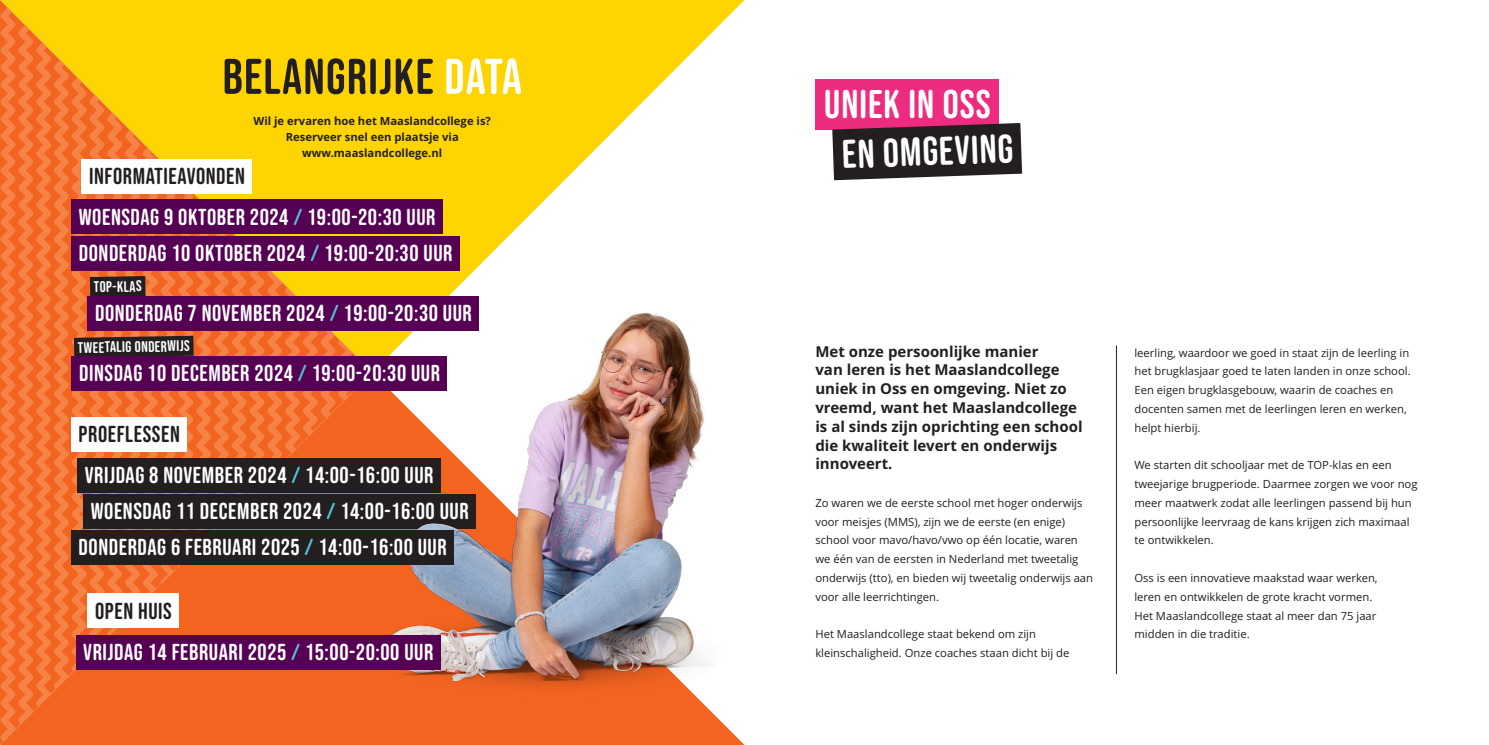
<style>
.page{position:relative;width:1489px;height:745px;background:#fff}
.page>*{position:absolute;margin:0;border:0;box-sizing:border-box;transform-origin:0 0}
.t1{font:50px "Bebas Neue Rounded";letter-spacing:.025em;color:#231f20}
.H2__arcering{font:40px "Bebas Neue Rounded";letter-spacing:.025em;color:#fff}
.H3__arcering{font:23.12px "Bebas Neue Rounded";letter-spacing:.025em;color:#fff}
.H3__arcering-2{font:23.12px "Bebas Neue Rounded";letter-spacing:.025em;color:#231f20}
.H4__arcering{font:15.38px "Bebas Neue Rounded";color:#fff}
.Intro{font:700 15px/18.8px "Open Sans";color:#231f20}
.Body{font:11.25px/18.8px "Open Sans";color:#231f20}
.t2{font:700 11.25px "Open Sans";color:#231f20}
.s1{color:#fff}
.s2{color:#51c6d8}
</style>
<div class="page">
<svg style="left:372px;top:0;width:372px;height:279px;fill:#fed503"></svg>
<div style="left:372px;top:710px;width:372px;height:34px;background:#f36421"></div>
<hr style="left:1116px;top:345px;width:1px;height:328px;background:#231f20">
<div style="left:815px;top:79px;width:183px;height:51px;background:#ee2c7f"></div>
<svg style="left:832px;top:123px;width:190px;height:57px;background:#3c2d33"></svg>
<svg style="left:0;top:0;width:371px;height:744px;background:#e88323"></svg>
<div style="left:87px;top:296px;width:392px;height:34px;background:#560054"></div>
<div style="left:71px;top:236px;width:388px;height:34px;background:#560054"></div>
<div style="left:81px;top:159px;width:171px;height:34px;background:#fff"></div>
<div style="left:71px;top:199px;width:371px;height:35px;background:#560054"></div>
<img style="left:367px;top:279px;width:343px;height:431px">
<div style="left:71px;top:416px;width:116px;height:35px;background:#fff"></div>
<div style="left:77px;top:457px;width:363px;height:35px;background:#231f20"></div>
<div style="left:83px;top:494px;width:392px;height:34px;background:#231f20"></div>
<div style="left:71px;top:529px;width:383px;height:35px;background:#231f20"></div>
<div style="left:87px;top:593px;width:92px;height:34px;background:#fff"></div>
<div style="left:76px;top:634px;width:364px;height:35px;background:#560054"></div>
<h3 class="t1" style="left:222px;top:48px;width:301px">BELANGRIJKE <span class="s1">DATA</span></h3>
<p class="t2" style="left:253px;top:113px;width:239px">Wil je ervaren hoe het Maaslandcollege is?</p>
<p class="t2" style="left:286px;top:129px;width:175px">Reserveer snel een plaatsje via</p>
<p class="t2" style="left:302px;top:145px;width:141px">www.maaslandcollege.nl</p>
<p class="H3__arcering-2" style="left:89px;top:162px;width:157px">INFORMATIEAVONDEN</p>
<p class="H3__arcering" style="left:79px;top:203px;width:358px">WOENSDAG 9 OKTOBER 2024 <span class="s2">/</span> 19:00-20:30 UUR</p>
<p class="H3__arcering" style="left:79px;top:240px;width:375px">DONDERDAG 10 OKTOBER 2024 <span class="s2">/</span> 19:00-20:30 UUR</p>
<p class="H4__arcering" style="left:94px;top:278px;width:50px;rotate:-1deg">TOP-KLAS</p>
<p class="H3__arcering" style="left:95px;top:299px;width:378px">DONDERDAG 7 NOVEMBER 2024 <span class="s2">/</span> 19:00-20:30 UUR</p>
<p class="H4__arcering" style="left:78px;top:339px;width:114px;rotate:-1deg">TWEETALIG ONDERWIJS</p>
<p class="H3__arcering" style="left:79px;top:359px;width:362px">DINSDAG 10 DECEMBER 2024 <span class="s2">/</span> 19:00-20:30 UUR</p>
<p class="H3__arcering-2" style="left:79px;top:420px;width:103px">PROEFLESSEN</p>
<p class="H3__arcering" style="left:85px;top:461px;width:350px">VRIJDAG 8 NOVEMBER 2024 <span class="s2">/</span> 14:00-16:00 UUR</p>
<p class="H3__arcering" style="left:91px;top:497px;width:379px">WOENSDAG 11 DECEMBER 2024 <span class="s2">/</span> 14:00-16:00 UUR</p>
<p class="H3__arcering" style="left:79px;top:533px;width:369px">DONDERDAG 6 FEBRUARI 2025 <span class="s2">/</span> 14:00-16:00 UUR</p>
<p class="H3__arcering-2" style="left:95px;top:597px;width:78px">OPEN HUIS</p>
<p class="H3__arcering" style="left:83px;top:638px;width:351px">VRIJDAG 14 FEBRUARI 2025 <span class="s2">/</span> 15:00-20:00 UUR</p>
<p class="H2__arcering" style="left:824px;top:81px;width:168px">UNIEK IN OSS</p>
<p class="H2__arcering" style="left:841px;top:131px;width:173px;rotate:-2deg">EN OMGEVING</p>
<p class="Intro" style="left:815px;top:341px;width:269px">Met onze persoonlijke manier<br>van leren is het Maaslandcollege uniek in Oss en omgeving. Niet zo vreemd, want het Maaslandcollege is al sinds zijn oprichting een school die kwaliteit levert en onderwijs innoveert.</p>
<p class="Body" style="left:815px;top:493px;width:279px">Zo waren we de eerste school met hoger onderwijs voor meisjes (MMS), zijn we de eerste (en enige) school voor mavo/havo/vwo op één locatie, waren we één van de eersten in Nederland met tweetalig onderwijs (tto), en bieden wij tweetalig onderwijs aan voor alle leerrichtingen.</p>
<p class="Body" style="left:815px;top:624px;width:255px">Het Maaslandcollege staat bekend om zijn kleinschaligheid. Onze coaches staan dicht bij de</p>
<p class="Body" style="left:1134px;top:343px;width:278px">leerling, waardoor we goed in staat zijn de leerling in het brugklasjaar goed te laten landen in onze school.<br>Een eigen brugklasgebouw, waarin de coaches en docenten samen met de leerlingen leren en werken, helpt hierbij.</p>
<p class="Body" style="left:1134px;top:455px;width:284px">We starten dit schooljaar met de TOP-klas en een tweejarige brugperiode. Daarmee zorgen we voor nog meer maatwerk zodat alle leerlingen passend bij hun persoonlijke leervraag de kans krijgen zich maximaal te ontwikkelen.</p>
<p class="Body" style="left:1134px;top:568px;width:245px">Oss is een innovatieve maakstad waar werken,</p>
<p class="Body" style="left:1134px;top:586px;width:243px">leren en ontwikkelen de grote kracht vormen.<br>Het Maaslandcollege staat al meer dan 75 jaar midden in die traditie.</p>
</div>
